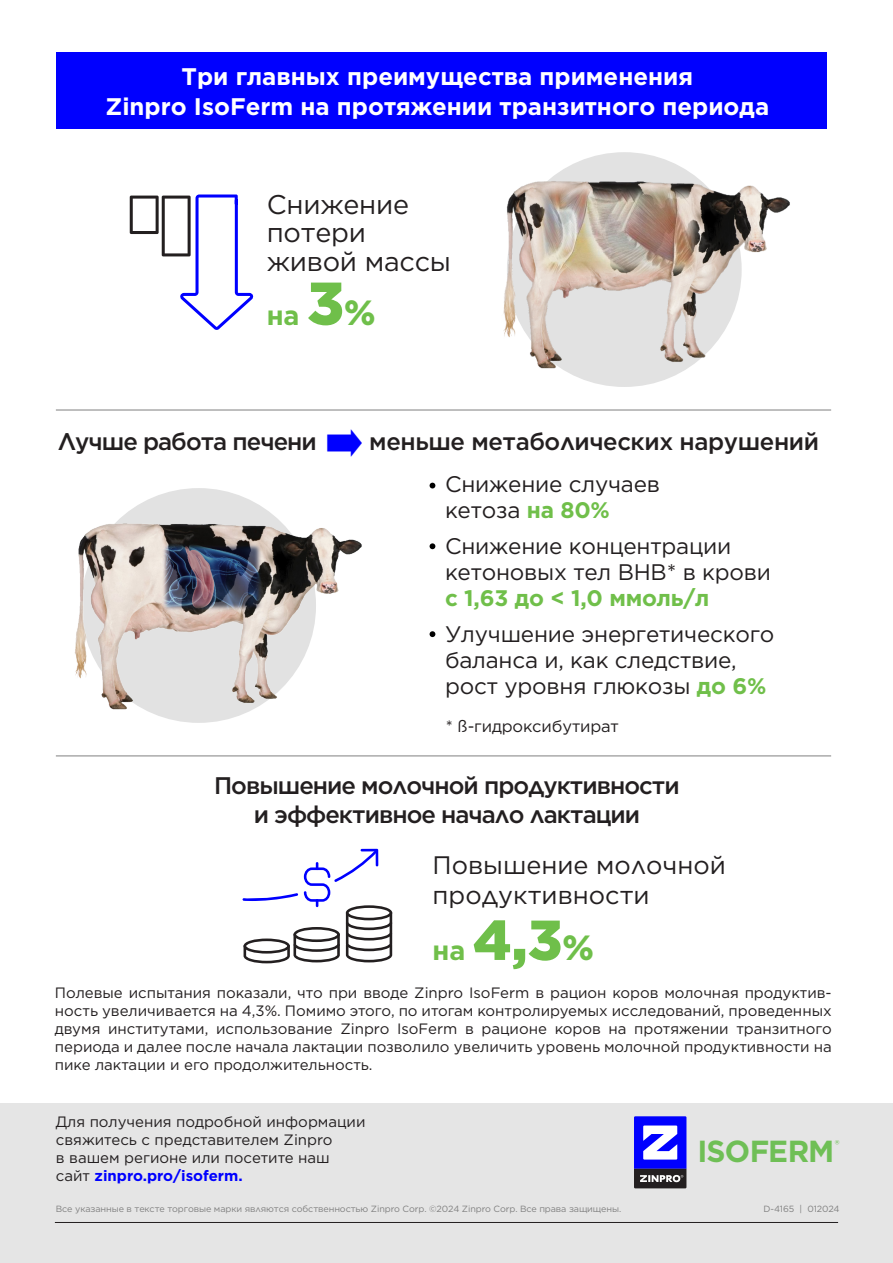
<style>
.page{position:relative;width:893px;height:1263px;background:#fff}
.page>*{position:absolute;margin:0;border:0;box-sizing:border-box;transform-origin:0 0}
.t1{font:900 60px "Gotham";color:#6fbf4a}
.t2{font:900 56.25px "Gotham";color:#6fbf4a}
.t3{font:700 30.45px "Gotham";letter-spacing:-.03em;color:#6fbf56}
.t4{font:27px/28.5px "Gotham";letter-spacing:-.01em;color:#231f20}
.t5{font:700 27px "Gotham Pro";color:#70bf4a}
.t6{font:25.35px/30.3px "Gotham";color:#231f20}
.t7{font:700 24px/30px "Gotham Pro";color:#fff;text-align:center}
.t8{font:500 24px/28.8px "Gotham";letter-spacing:-.04em;color:#231f20;text-align:center}
.t9{font:500 24px "Gotham";letter-spacing:-.015em;color:#231f20}
.t10{font:22.5px/26.2px "Gotham Pro";letter-spacing:-.01em;color:#231f20}
.t11{font:700 22.5px "Gotham Pro";letter-spacing:-.01em;color:#70bf4a}
.t12{font:16.5px "Gotham Pro";letter-spacing:-.01em;color:#231f20}
.t13{font:15px/18px "Gotham Pro";color:#231f20;text-align:justify}
.t14{font:12.75px "Gotham";color:#6fbf56;scale:.95 1}
.t15{font:9px "Gotham";letter-spacing:-.01em;color:#808080}
.s1{font-size:34.95px}
.s2{font-weight:700;color:#70bf4a}
.s3{font-family:"Gotham Pro";font-weight:700;font-size:27px;color:#70bf4a}
.s4{font-weight:700;color:#00f}
</style>
<div class="page">
<div style="left:56px;top:52px;width:770px;height:77px;background:#00f"></div>
<div style="left:507px;top:152px;width:235px;height:235px;background:#e2e2e2;border-radius:50%"></div>
<div style="left:81px;top:488px;width:235px;height:235px;background:#e2e2e2;border-radius:50%"></div>
<img style="left:503px;top:170px;width:287px;height:201px">
<img style="left:74px;top:513px;width:288px;height:199px">
<svg style="left:430px;top:483px;width:5px;height:5px"></svg>
<svg style="left:430px;top:543px;width:5px;height:6px"></svg>
<svg style="left:430px;top:631px;width:5px;height:6px"></svg>
<hr style="left:56px;top:410px;width:775px;height:1px;background:#808080">
<hr style="left:56px;top:755px;width:775px;height:1px;background:#808080">
<svg style="left:242px;top:849px;width:150px;height:114px"></svg>
<svg style="left:130px;top:194px;width:123px;height:136px"></svg>
<div style="left:0;top:1103px;width:893px;height:160px;background:#e5e5e5"></div>
<svg style="left:634px;top:1116px;width:52px;height:72px;background:#4f4ecd"></svg>
<hr style="left:55px;top:1222px;width:783px;height:1px;background:#231f20">
<h3 class="t7" style="left:105px;top:61px;width:665px">Три главных преимущества применения<br>Zinpro IsoFerm на протяжении транзитного периода</h3>
<h3 class="t4" style="left:267px;top:189px;width:186px">Снижение потери живой массы</h3>
<h3 class="t5" style="left:267px;top:299px;width:34px">на</h3>
<h1 class="t1" style="left:307px;top:269px;width:70px">3<span class="s1">%</span></h1>
<h3 class="t8" style="left:58px;top:426px;width:261px">Лучше работа печени</h3>
<h3 class="t9" style="left:369px;top:425px;width:451px">меньше метаболических нарушений</h3>
<h3 class="t10" style="left:445px;top:471px;width:216px">Снижение случаев кетоза <span class="s2">на 80%</span></h3>
<h3 class="t10" style="left:445px;top:532px;width:327px">Снижение концентрации кетоновых тел BHB* в крови</h3>
<h3 class="t11" style="left:445px;top:585px;width:266px">с 1,63 до &lt; 1,0 ммоль/л</h3>
<h3 class="t10" style="left:445px;top:621px;width:331px">Улучшение энергетического баланса и, как следствие, рост уровня глюкозы <span class="s2">до 6%</span></h3>
<p class="t12" style="left:446px;top:717px;width:174px">* ß-гидроксибутират</p>
<h3 class="t8" style="left:214px;top:771px;width:467px">Повышение молочной продуктивности и эффективное начало лактации</h3>
<h3 class="t6" style="left:433px;top:849px;width:295px">Повышение молочной продуктивности</h3>
<h2 class="t2" style="left:433px;top:907px;width:163px"><span class="s3">на</span> 4,3<span class="s1">%</span></h2>
<p class="t13" style="left:55px;top:983px;width:778px">Полевые испытания показали, что при вводе Zinpro IsoFerm в рацион коров молочная продуктив&shy;ность увеличивается на 4,3%. Помимо этого, по итогам контролируемых исследований, проведенных двумя институтами, использование Zinpro IsoFerm в рационе коров на протяжении транзитного периода и далее после начала лактации позволило увеличить уровень молочной продуктивности на пике лактации и его продолжительность.</p>
<p class="t13" style="left:56px;top:1113px;width:311px;text-align:left">Для получения подробной информации свяжитесь с представителем Zinpro<br>в вашем регионе или посетите наш сайт <span class="s4">zinpro.pro/isoferm.</span></p>
<p class="t15" style="left:56px;top:1203px;width:567px">Все указанные в тексте торговые марки являются собственностью Zinpro Corp. ©2024 Zinpro Corp. Все права защищены.</p>
<h3 class="t3" style="left:697px;top:1133px;width:138px">ISOFERM</h3>
<p class="t14" style="left:835px;top:1136px;width:7px">®</p>
<p class="t15" style="left:764px;top:1203px;width:77px">D-4165 | 012024</p>
</div>
